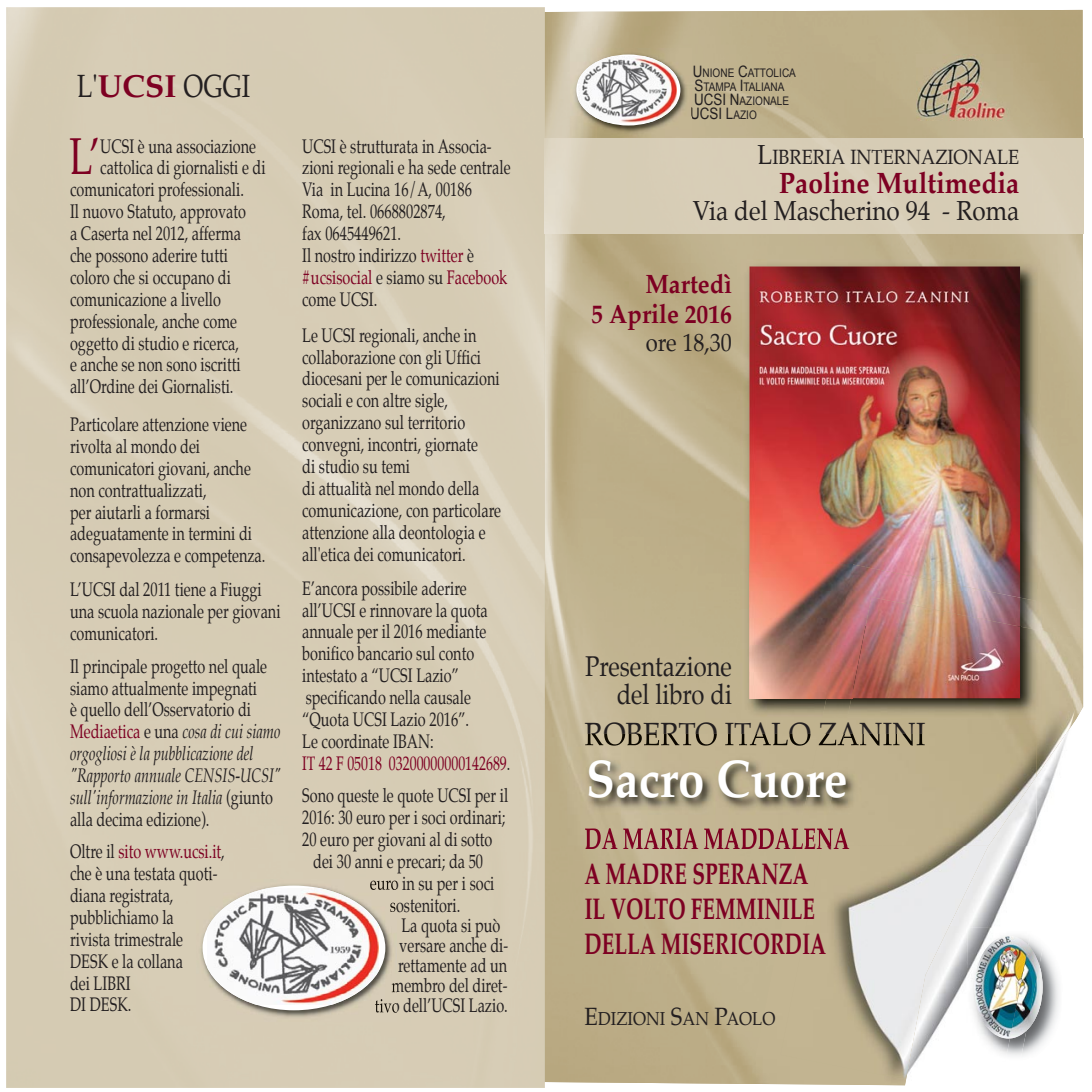
<style>
.page{position:relative;width:1092px;height:1092px;background:#fff}
.page>*{position:absolute;margin:0;border:0;box-sizing:border-box;transform-origin:0 0}
.t1{font:700 52.5px "Palatino";color:#fff;scale:.9 1}
.t2{font:50.75px "Palatino";color:#7d0022;scale:.75 1}
.t3{font:31.5px "Palatino";color:#231f20;scale:.9 1}
.t4{font:31.5px "Palatino";color:#231f20;scale:.8 1}
.t5{font:700 29.57px/35px "Palatino";color:#7d0022;scale:.7 1}
.t6{font:700 29.22px "Palatino";color:#7d0022;scale:.9 1}
.t7{font:28px/28px "Palatino";color:#231f20;text-align:right;scale:.85 1}
.t8{font:26.95px "Palatino";color:#231f20;scale:.9 1}
.t9{font:700 26.25px/29.8px "Palatino";color:#7d0022;text-align:right;scale:.9 1}
.t10{font:24.5px "Palatino";color:#231f20;scale:.9 1}
.t11{font:20.12px "Palatino";color:#231f20;scale:.9 1}
.t12{font:19.25px/21.9px "Palatino";color:#231f20;scale:.75 1}
.t13{font:18.38px "Palatino";color:#231f20;scale:.9 1}
.t14{font:15.75px "Arial";color:#231f20;scale:.85 1}
.t15{font:11.9px/14px "Arial";color:#231f20;scale:.85 1}
.s1{font-weight:700;color:#7d0022}
.s2{color:#7d0022}
.s3{font-style:italic}
.s4{font-size:15.75px}
.s5{font-size:11.9px}
.s6{font-size:26.95px}
.s7{font-size:24.5px}
</style>
<div class="page">
<div style="left:6px;top:7px;width:539px;height:1080px;background:#d6ccb5"></div>
<img style="left:545px;top:10px;width:538px;height:1074px">
<img style="left:916px;top:55px;width:96px;height:66px">
<img style="left:1071px;top:610px;width:13px;height:318px">
<img style="left:1082px;top:669px;width:1px;height:56px">
<img style="left:1041px;top:602px;width:41px;height:28px">
<img style="left:819px;top:719px;width:25px;height:14px">
<div style="left:749px;top:845px;width:157px;height:240px;background:#c2b491"></div>
<img style="left:1082px;top:639px;width:2px;height:30px">
<img style="left:906px;top:776px;width:165px;height:308px">
<img style="left:844px;top:630px;width:238px;height:146px">
<img style="left:780px;top:845px;width:208px;height:234px">
<img style="left:966px;top:927px;width:65px;height:133px">
<svg style="left:974px;top:935px;width:68px;height:103px"></svg>
<img style="left:974px;top:935px;width:54px;height:102px">
<img style="left:740px;top:259px;width:301px;height:460px">
<img style="left:1019px;top:597px;width:22px;height:29px">
<img style="left:822px;top:698px;width:25px;height:21px">
<img style="left:847px;top:626px;width:194px;height:93px">
<img style="left:749px;top:266px;width:270px;height:298px">
<img style="left:749px;top:564px;width:77px;height:134px">
<img style="left:826px;top:564px;width:193px;height:134px">
<img style="left:851px;top:597px;width:168px;height:101px">
<img style="left:567px;top:733px;width:230px;height:112px">
<img style="left:797px;top:733px;width:25px;height:112px">
<img style="left:822px;top:733px;width:214px;height:112px">
<img style="left:585px;top:733px;width:74px;height:12px">
<img style="left:585px;top:828px;width:77px;height:17px">
<div style="left:545px;top:138px;width:538px;height:95px;background:#d7cdb6"></div>
<img style="left:197px;top:879px;width:199px;height:142px">
<img style="left:370px;top:880px;width:26px;height:9px">
<svg style="left:390px;top:899px;width:6px;height:12px"></svg>
<svg style="left:392px;top:983px;width:4px;height:9px"></svg>
<img style="left:375px;top:998px;width:21px;height:14px">
<div style="left:202px;top:885px;width:183px;height:125px;background:#fff;border-radius:50%"></div>
<img style="left:207px;top:888px;width:171px;height:116px">
<img style="left:570px;top:48px;width:121px;height:89px">
<svg style="left:691px;top:107px;width:1px;height:12px"></svg>
<svg style="left:576px;top:54px;width:104px;height:71px"></svg>
<img style="left:579px;top:56px;width:97px;height:66px">
<h3 class="t4" style="left:77px;top:71px;width:218px">L'<span class="s1">UCSI</span> OGGI</h3>
<h2 class="t2" style="left:69px;top:133px;width:43px">L’</h2>
<p class="t12" style="left:100px;top:136px;width:209px">UCSI è una associazione</p>
<p class="t12" style="left:100px;top:158px;width:222px">cattolica di giornalisti e di</p>
<p class="t12" style="left:70px;top:180px;width:233px">comunicatori professionali.</p>
<p class="t12" style="left:70px;top:202px;width:236px">Il nuovo Statuto, approvato</p>
<p class="t12" style="left:70px;top:224px;width:229px">a Caserta nel 2012, afferma</p>
<p class="t12" style="left:70px;top:246px;width:212px">che possono aderire tutti</p>
<p class="t12" style="left:70px;top:268px;width:216px">coloro che si occupano di</p>
<p class="t12" style="left:70px;top:289px;width:203px">comunicazione a livello</p>
<p class="t12" style="left:70px;top:311px;width:224px">professionale, anche come</p>
<p class="t12" style="left:70px;top:333px;width:227px">oggetto di studio e ricerca,</p>
<p class="t12" style="left:70px;top:355px;width:229px">e anche se non sono iscritti</p>
<p class="t12" style="left:70px;top:377px;width:219px">all’Ordine dei Giornalisti.</p>
<p class="t12" style="left:70px;top:415px;width:262px">Particolare attenzione viene rivolta al mondo dei comunicatori giovani, anche non contrattualizzati,<br>per aiutarli a formarsi adeguatamente in termini di consapevolezza e competenza.</p>
<p class="t12" style="left:70px;top:580px;width:282px">L’UCSI dal 2011 tiene a Fiuggi una scuola nazionale per giovani comunicatori.</p>
<p class="t12" style="left:70px;top:656px;width:283px">Il principale progetto nel quale siamo attualmente impegnati<br>è quello dell’Osservatorio di<br><span class="s2">Mediaetica</span> e una <span class="s3">cosa di cui siamo orgogliosi è la pubblicazione del "Rapporto annuale CENSIS-UCSI" sull'informazione in Italia</span> (giunto alla decima edizione).</p>
<p class="t12" style="left:70px;top:842px;width:208px">Oltre il <span class="s2">sito www.ucsi.it</span>, che è una testata quoti&shy;diana registrata, pubblichiamo la<br>rivista trimestrale<br>DESK e la collana<br>dei LIBRI<br>DI DESK.</p>
<p class="t12" style="left:302px;top:136px;width:279px">UCSI è strutturata in Associa&shy;zioni regionali e ha sede centrale<br>Via in Lucina 16/A, 00186<br>Roma, tel. 0668802874,<br>fax 0645449621.<br>Il nostro indirizzo <span class="s2">twitter</span> è <span class="s2">#ucsisocial</span> e siamo su <span class="s2">Facebook </span>come UCSI.</p>
<p class="t12" style="left:302px;top:325px;width:266px">Le UCSI regionali, anche in collaborazione con gli Uffici diocesani per le comunicazioni sociali e con altre sigle, organizzano sul territorio convegni, incontri, giornate<br>di studio su temi<br>di attualità nel mondo della comunicazione, con particolare attenzione alla deontologia e all'etica dei comunicatori.</p>
<p class="t12" style="left:302px;top:578px;width:279px">E’ancora possibile aderire all’UCSI e rinnovare la quota annuale per il 2016 mediante bonifico bancario sul conto intestato a “UCSI Lazio” specificando nella causale “Quota UCSI Lazio 2016”.<br>Le coordinate IBAN:<br><span class="s2">IT 42 F 05018 03200000000142689</span>.</p>
<p class="t12" style="left:302px;top:786px;width:276px">Sono queste le quote UCSI per il</p>
<p class="t12" style="left:302px;top:807px;width:272px">2016: 30 euro per i soci ordinari;</p>
<p class="t12" style="left:302px;top:829px;width:255px">20 euro per giovani al di sotto</p>
<p class="t12" style="left:313px;top:851px;width:228px">dei 30 anni e precari; da 50</p>
<p class="t12" style="left:369px;top:873px;width:168px">euro in su per i soci</p>
<p class="t12" style="left:390px;top:895px;width:95px">sostenitori.</p>
<p class="t12" style="left:401px;top:915px;width:134px">La quota si può</p>
<p class="t12" style="left:399px;top:935px;width:147px">versare anche di-</p>
<p class="t12" style="left:398px;top:955px;width:147px">rettamente ad un</p>
<p class="t12" style="left:391px;top:975px;width:156px">membro del diret-</p>
<p class="t12" style="left:374px;top:996px;width:179px">tivo dell’UCSI Lazio.</p>
<p class="t15" style="left:692px;top:65px;width:123px"><span class="s4">U</span>NIONE <span class="s4">C</span>ATTOLICA<br><span class="s4">S</span>TAMPA <span class="s4">I</span>TALIANA<br><span class="s4">UCSI N</span>AZIONALE</p>
<p class="t14" style="left:690px;top:104px;width:80px">UCSI L<span class="s5">AZIO</span></p>
<p class="t11" style="left:757px;top:147px;width:292px"><span class="s6">L</span>IBRERIA INTERNAZIONALE</p>
<h3 class="t6" style="left:779px;top:169px;width:268px">Paoline Multimedia</h3>
<h3 class="t8" style="left:692px;top:197px;width:364px">Via del Mascherino 94 - Roma</h3>
<h3 class="t9" style="left:591px;top:271px;width:158px">Martedì<br>5 Aprile 2016</h3>
<p class="t10" style="left:646px;top:330px;width:97px">ore 18,30</p>
<h3 class="t7" style="left:585px;top:654px;width:174px">Presentazione del libro di</h3>
<h3 class="t3" style="left:584px;top:719px;width:380px">ROBERTO ITALO ZANINI</h3>
<h1 class="t1" style="left:586px;top:753px;width:292px">Sacro Cuore</h1>
<h3 class="t5" style="left:584px;top:823px;width:380px">DA MARIA MADDALENA<br>A MADRE SPERANZA<br>IL VOLTO FEMMINILE<br>DELLA MISERICORDIA</h3>
<p class="t13" style="left:584px;top:1010px;width:213px"><span class="s7">E</span>DIZIONI <span class="s7">S</span>AN <span class="s7">P</span>AOLO</p>
</div>
